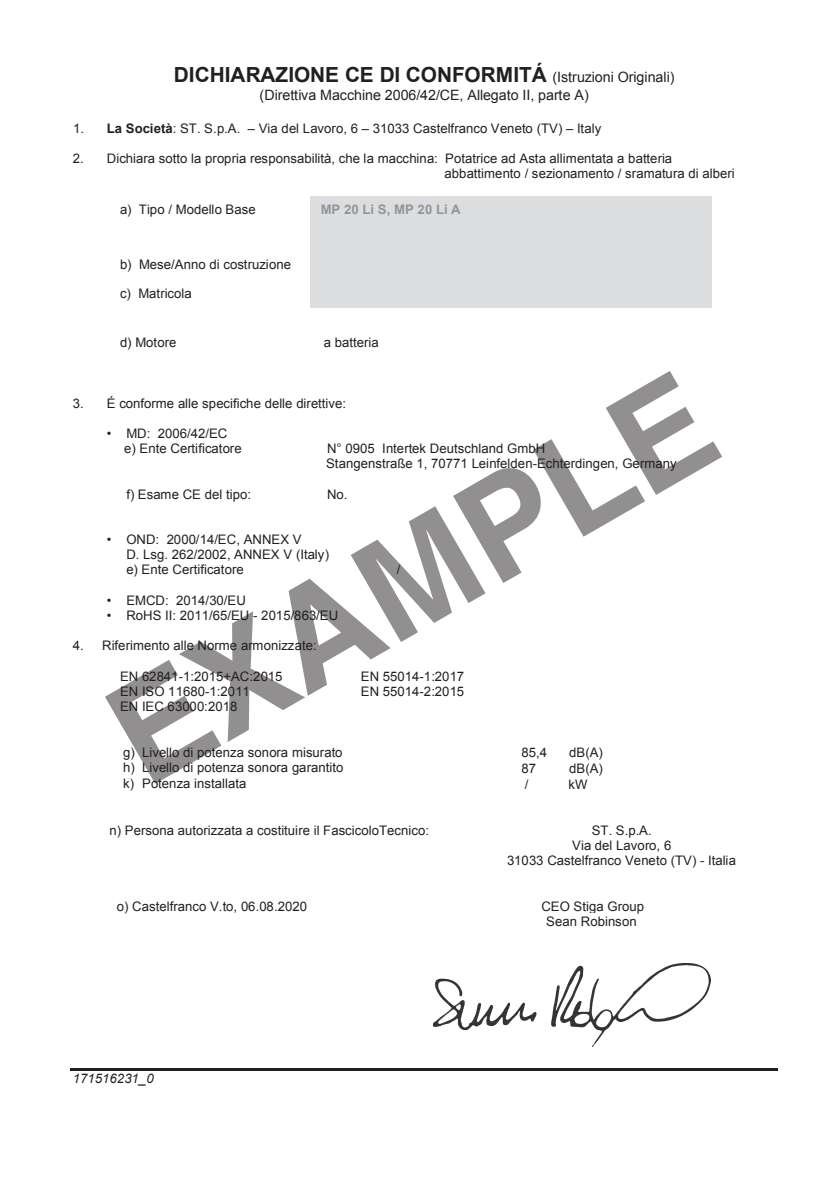
<style>
.page{position:relative;width:840px;height:1191px;background:#fff}
.page>*{position:absolute;margin:0;border:0;box-sizing:border-box;transform-origin:0 0}
.t1{font:700 140px "Helvetica World";color:#231f20}
.t2{font:700 20.8px "Arial";letter-spacing:-.005em;color:#231f20}
.t3{font:14.2px "Arial";color:#231f20}
.t4{font:13.2px/15.2px "Arial";color:#231f20}
.t5{font:700 13.2px "Arial";color:#939598}
.t6{font:italic 13.2px "Arial";letter-spacing:-.005em;color:#231f20}
.s1{font-weight:400;font-size:14.2px}
.s2{font-weight:700}
</style>
<div class="page">
<div style="left:310px;top:196px;width:401px;height:27px;background:#dcdddf"></div>
<div style="left:310px;top:223px;width:401px;height:26px;background:#dcdddf"></div>
<div style="left:310px;top:249px;width:401px;height:30px;background:#dcdddf"></div>
<div style="left:310px;top:279px;width:401px;height:29px;background:#dcdddf"></div>
<hr style="left:70px;top:1067px;width:707px;height:3px;background:#231f20">
<img style="left:433px;top:963px;width:276px;height:83px">
<p class="t2" style="left:174px;top:61px;width:501px">DICHIARAZIONE CE DI CONFORMITÁ <span class="s1">(Istruzioni Originali)</span></p>
<p class="t3" style="left:259px;top:86px;width:330px">(Direttiva Macchine 2006/42/CE, Allegato II, parte A)</p>
<p class="t4" style="left:73px;top:120px;width:529px">1. <span class="s2">La Società</span>: ST. S.p.A. – Via del Lavoro, 6 – 31033 Castelfranco Veneto (TV) – Italy</p>
<p class="t4" style="left:444px;top:151px;width:291px;text-indent:-371px">2. Dichiara sotto la propria responsabilità, che la macchina: Potatrice ad Asta allimentata a batteria abbattimento / sezionamento / sramatura di alberi</p>
<p class="t4" style="left:120px;top:202px;width:137px">a) Tipo / Modello Base</p>
<p class="t5" style="left:320px;top:201px;width:141px">MP 20 Li S, MP 20 Li A</p>
<p class="t4" style="left:120px;top:257px;width:172px">b) Mese/Anno di costruzione</p>
<p class="t4" style="left:120px;top:286px;width:73px">c) Matricola</p>
<p class="t4" style="left:120px;top:334px;width:58px">d) Motore</p>
<p class="t4" style="left:324px;top:334px;width:56px">a batteria</p>
<h1 class="t1" style="left:81px;top:676px;width:672px;rotate:-30deg">EXAMPLE</h1>
<p class="t4" style="left:73px;top:395px;width:274px">3. É conforme alle specifiche delle direttive:</p>
<p class="t4" style="left:124px;top:426px;width:119px;text-indent:-17px">• MD: 2006/42/EC e) Ente Certificatore</p>
<p class="t4" style="left:326px;top:441px;width:352px">N° 0905 Intertek Deutschland GmbH<br>Stangenstraße 1, 70771 Leinfelden-Echterdingen, Germany</p>
<p class="t4" style="left:126px;top:486px;width:126px">f) Esame CE del tipo:</p>
<p class="t4" style="left:327px;top:486px;width:22px">No.</p>
<p class="t4" style="left:126px;top:532px;width:204px;text-indent:-19px">• OND: 2000/14/EC, ANNEX V<br>D. Lsg. 262/2002, ANNEX V (Italy) e) Ente Certificatore</p>
<p class="t4" style="left:396px;top:562px;width:5px">/</p>
<p class="t4" style="left:107px;top:593px;width:140px">• EMCD: 2014/30/EU</p>
<p class="t4" style="left:107px;top:608px;width:233px">• RoHS II: 2011/65/EU - 2015/863/EU</p>
<p class="t4" style="left:73px;top:638px;width:245px">4. Riferimento alle Norme armonizzate:</p>
<p class="t4" style="left:120px;top:669px;width:164px">EN 62841-1:2015+AC:2015</p>
<p class="t4" style="left:360px;top:669px;width:105px">EN 55014-1:2017</p>
<p class="t4" style="left:120px;top:684px;width:131px">EN ISO 11680-1:2011<br>EN IEC 63000:2018</p>
<p class="t4" style="left:360px;top:684px;width:105px">EN 55014-2:2015</p>
<p class="t4" style="left:123px;top:744px;width:221px">g) Livello di potenza sonora misurato</p>
<p class="t4" style="left:521px;top:744px;width:27px">85,4</p>
<p class="t4" style="left:568px;top:744px;width:35px">dB(A)</p>
<p class="t4" style="left:123px;top:759px;width:222px">h) Livello di potenza sonora garantito</p>
<p class="t4" style="left:521px;top:760px;width:16px">87</p>
<p class="t4" style="left:568px;top:760px;width:35px">dB(A)</p>
<p class="t4" style="left:123px;top:776px;width:125px">k) Potenza installata</p>
<p class="t4" style="left:524px;top:776px;width:5px">/</p>
<p class="t4" style="left:568px;top:776px;width:20px">kW</p>
<p class="t4" style="left:109px;top:822px;width:321px">n) Persona autorizzata a costituire il FascicoloTecnico:</p>
<p class="t4" style="left:506px;top:822px;width:230px;text-align:center">ST. S.p.A.<br>Via del Lavoro, 6<br>31033 Castelfranco Veneto (TV) - Italia</p>
<p class="t4" style="left:117px;top:898px;width:192px">o) Castelfranco V.to, 06.08.2020</p>
<p class="t4" style="left:541px;top:898px;width:104px;text-align:center">CEO Stiga Group<br>Sean Robinson</p>
<p class="t6" style="left:73px;top:1070px;width:82px">171516231_0</p>
</div>
